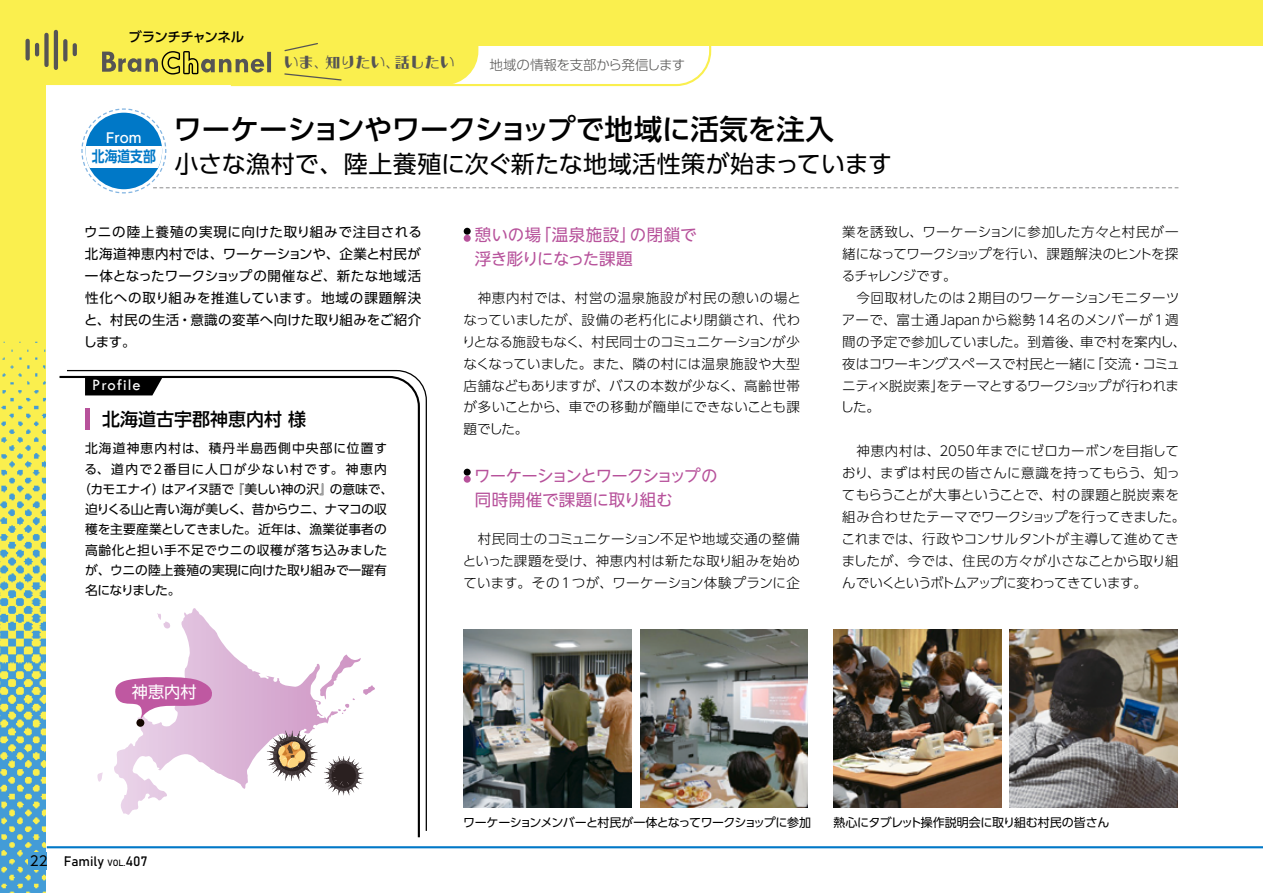
<style>
.page{position:relative;width:1263px;height:893px;background:#faef4e}
.page>*{position:absolute;margin:0;border:0;box-sizing:border-box;transform-origin:0 0}
.t1{font:500 28.5px "UD Shin Go Pro";letter-spacing:-.01em;color:#000}
.t2{font:24px "UD Shin Go Pro";letter-spacing:.005em;color:#000}
.t3{font:500 18px "UD Shin Go Pro";color:#000}
.t4{font:16.5px/24px "UD Shin Go NT Pro";letter-spacing:-.03em;color:#b7529b}
.t5{font:16.5px/24px "UD Shin Go NT Pro";letter-spacing:.005em;color:#b7529b}
.t6{font:16.5px "Tw Cen";letter-spacing:.06em;color:#fff}
.t7{font:16.2px "UD Shin Go Pro";color:#fff}
.t8{font:15px "AB lineboard bold";color:#565554}
.t9{font:700 15px "UD Shin Go Pro De";color:#0078c7;scale:.85 1}
.t10{font:300 13.5px/21.9px "UD Shin Go Pro";letter-spacing:.005em;color:#000;text-align:justify}
.t11{font:13.5px/21.9px "UD Shin Go Pro";letter-spacing:.03em;color:#000;text-align:justify}
.t12{font:300 13.5px "UD Shin Go Pro";letter-spacing:-.025em;color:#565554}
.t13{font:13.5px "Bahnschrift";color:#000}
.t14{font:500 13.5px "UD Shin Go Pro";letter-spacing:-.045em;color:#000}
.t15{font:500 13.5px "UD Shin Go Pro";color:#fff}
.t16{font:12.75px "UD Shin Go Pro";letter-spacing:.005em;color:#000}
.t17{font:12.75px "UD Shin Go Pro";letter-spacing:-.02em;color:#000}
.t18{font:12.75px "UD Shin Go Pro";letter-spacing:-.055em;color:#000}
.t19{font:12.75px "UD Shin Go Pro";letter-spacing:.05em;color:#000}
.t20{font:12.75px "UD Shin Go Pro";letter-spacing:.09em;color:#000}
.t21{font:12.75px "UD Shin Go Pro";letter-spacing:.11em;color:#000}
.t22{font:12.75px "UD Shin Go Pro";letter-spacing:-.085em;color:#000}
.t23{font:12px "UD Shin Go Pro";letter-spacing:-.035em;color:#000}
.s1{font-family:"UD Shin Go Pro"}
.s2{font-size:9px}
</style>
<div class="page">
<img style="left:0;top:326px;width:47px;height:567px">
<div style="left:47px;top:47px;width:1216px;height:846px;background:#fff"></div>
<hr style="left:1262px;top:0;width:1px;height:846px;background:#fff">
<hr style="left:47px;top:846px;width:1216px;height:2px;background:#0078c7">
<div style="left:464px;top:228px;width:7px;height:7px;background:#000;border-radius:50%"></div>
<div style="left:464px;top:235px;width:7px;height:7px;background:#b7529b;border-radius:50%"></div>
<div style="left:464px;top:469px;width:7px;height:7px;background:#000;border-radius:50%"></div>
<div style="left:464px;top:476px;width:7px;height:7px;background:#b7529b;border-radius:50%"></div>
<svg style="left:25px;top:29px;width:687px;height:58px"></svg>
<svg style="left:66px;top:369px;width:361px;height:463px"></svg>
<svg style="left:81px;top:108px;width:1097px;height:86px"></svg>
<div style="left:86px;top:113px;width:76px;height:76px;background:#0078c7;border-radius:50%"></div>
<div style="left:86px;top:147px;width:76px;height:21px;background:#fff"></div>
<svg style="left:113px;top:612px;width:205px;height:203px"></svg>
<svg style="left:324px;top:756px;width:40px;height:39px"></svg>
<img style="left:463px;top:629px;width:168px;height:179px">
<img style="left:640px;top:629px;width:168px;height:179px">
<img style="left:833px;top:629px;width:168px;height:179px">
<img style="left:1010px;top:629px;width:168px;height:179px">
<div style="left:28px;top:853px;width:19px;height:17px;background:#439cd7"></div>
<p class="t14" style="left:129px;top:26px;width:117px">ブランチチャンネル</p>
<p class="t8" style="left:284px;top:55px;width:173px">いま、知りたい、話したい</p>
<p class="t12" style="left:489px;top:54px;width:197px">地域の情報を支部から発信します</p>
<p class="t15" style="left:106px;top:127px;width:37px">From</p>
<p class="t9" style="left:92px;top:145px;width:76px">北海道支部</p>
<h1 class="t1" style="left:173px;top:106px;width:662px">ワーケーションやワークショップで地域に活気を注入</h1>
<h2 class="t2" style="left:174px;top:145px;width:719px">小さな漁村で、陸上養殖に次ぐ新たな地域活性策が始まっています</h2>
<p class="t11" style="left:83px;top:221px;width:340px">ウニの陸上養殖の実現に向けた取り組みで注目される北海道神恵内村では、ワーケーションや、企業と村民が一体となったワークショップの開催など、新たな地域活性化への取り組みを推進しています。地域の課題解決と、村民の生活・意識の変革へ向けた取り組みをご紹介します。</p>
<p class="t5" style="left:475px;top:222px;width:224px">憩いの場「温泉施設」の閉鎖で浮き彫りになった課題</p>
<p class="t10" style="left:462px;top:286px;width:340px;text-indent:15px">神恵内村では、村営の温泉施設が村民の憩いの場となっていましたが、設備の老朽化により閉鎖され、代わりとなる施設もなく、村民同士のコミュニケーションが少なくなっていました。また、隣の村には温泉施設や大型店舗などもありますが、バスの本数が少なく、高齢世帯が多いことから、車での移動が簡単にできないことも課題でした。</p>
<p class="t4" style="left:474px;top:463px;width:245px">ワーケーションとワークショップの同時開催で課題に取り組む</p>
<p class="t10" style="left:463px;top:527px;width:339px;text-indent:15px">村民同士のコミュニケーション不足や地域交通の整備といった課題を受け、神恵内村は新たな取り組みを始めています。その1つが、ワーケーション体験プランに企</p>
<p class="t6" style="left:92px;top:375px;width:50px">Profile</p>
<h3 class="t3" style="left:102px;top:404px;width:205px">北海道古宇郡神恵内村 様</h3>
<p class="t20" style="left:85px;top:438px;width:304px">北海道神恵内村は、積丹半島西側中央部に位置す</p>
<p class="t21" style="left:85px;top:459px;width:304px">る、道内で2番目に人口が少ない村です。神恵内</p>
<p class="t17" style="left:78px;top:479px;width:316px">（カモエナイ）はアイヌ語で『美しい神の沢』の意味で、</p>
<p class="t18" style="left:85px;top:499px;width:303px">迫りくる山と青い海が美しく、昔からウニ、ナマコの収</p>
<p class="t16" style="left:85px;top:519px;width:303px">穫を主要産業としてきました。近年は、漁業従事者の</p>
<p class="t19" style="left:85px;top:540px;width:304px">高齢化と担い手不足でウニの収穫が落ち込みました</p>
<p class="t16" style="left:85px;top:560px;width:303px">が、ウニの陸上養殖の実現に向けた取り組みで一躍有</p>
<p class="t22" style="left:85px;top:580px;width:97px">名になりました。</p>
<p class="t7" style="left:132px;top:679px;width:66px">神恵内村</p>
<p class="t10" style="left:842px;top:221px;width:338px">業を誘致し、ワーケーションに参加した方々と村民が一緒になってワークショップを行い、課題解決のヒントを探るチャレンジです。</p>
<p class="t10" style="left:840px;top:286px;width:347px;text-align:left;text-indent:16px">今回取材したのは2期目のワーケーションモニターツアーで、富士通Japanから総勢14名のメンバーが1週間の予定で参加していました。到着後、車で村を案内し、夜はコワーキングスペースで村民と一緒に「交流・コミュニティ×脱炭素」をテーマとするワークショップが行われました。</p>
<p class="t10" style="left:841px;top:440px;width:345px;text-align:left;text-indent:15px">神恵内村は、2050年までにゼロカーボンを目指しており、まずは村民の皆さんに意識を持ってもらう、知ってもらうことが大事ということで、村の課題と脱炭素を組み合わせたテーマでワークショップを行ってきました。これまでは、行政やコンサルタントが主導して進めてきましたが、今では、住民の方々が小さなことから取り組んでいくというボトムアップに変わってきています。</p>
<p class="t13" style="left:30px;top:850px;width:119px"><span class="s1">22</span> Family <span class="s2">VOL.</span>407</p>
<p class="t23" style="left:463px;top:813px;width:349px">ワーケーションメンバーと村民が一体となってワークショップに参加</p>
<p class="t23" style="left:833px;top:813px;width:277px">熱心にタブレット操作説明会に取り組む村民の皆さん</p>
</div>
